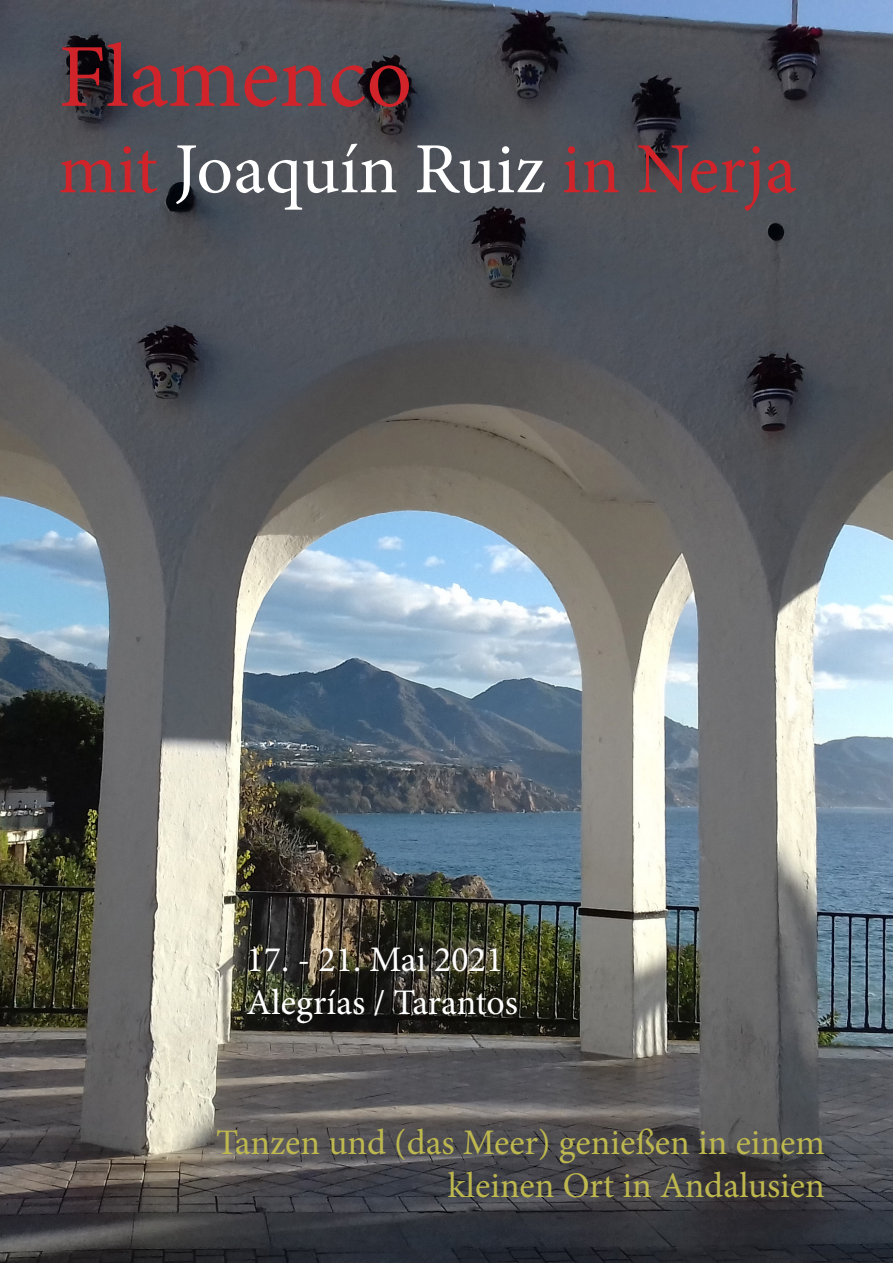
<style>
.page{position:relative;width:893px;height:1263px;background:#fff}
.page>*{position:absolute;margin:0;border:0;box-sizing:border-box;transform-origin:0 0}
.t1{font:90px "Minion Pro";color:#d1232a}
.t2{font:72px "Minion Pro";color:#fff}
.t3{font:36px/43.2px "Minion Pro";color:#beb84f;text-align:right}
.t4{font:36px/43.2px "Minion Pro";color:#fff}
.s1{color:#d1232a}
</style>
<div class="page">
<img style="left:0;top:0;width:893px;height:1263px">
<h1 class="t1" style="left:58px;top:17px;width:355px">Flamenco</h1>
<h2 class="t2" style="left:58px;top:121px;width:740px"><span class="s1">mit</span> Joaquín Ruiz <span class="s1">in Nerja</span></h2>
<p class="t4" style="left:247px;top:938px;width:273px">17. - 21. Mai 2021<br>Alegrías / Tarantos</p>
<p class="t3" style="left:216px;top:1121px;width:610px">Tanzen und (das Meer) genießen in einem kleinen Ort in Andalusien</p>
</div>
